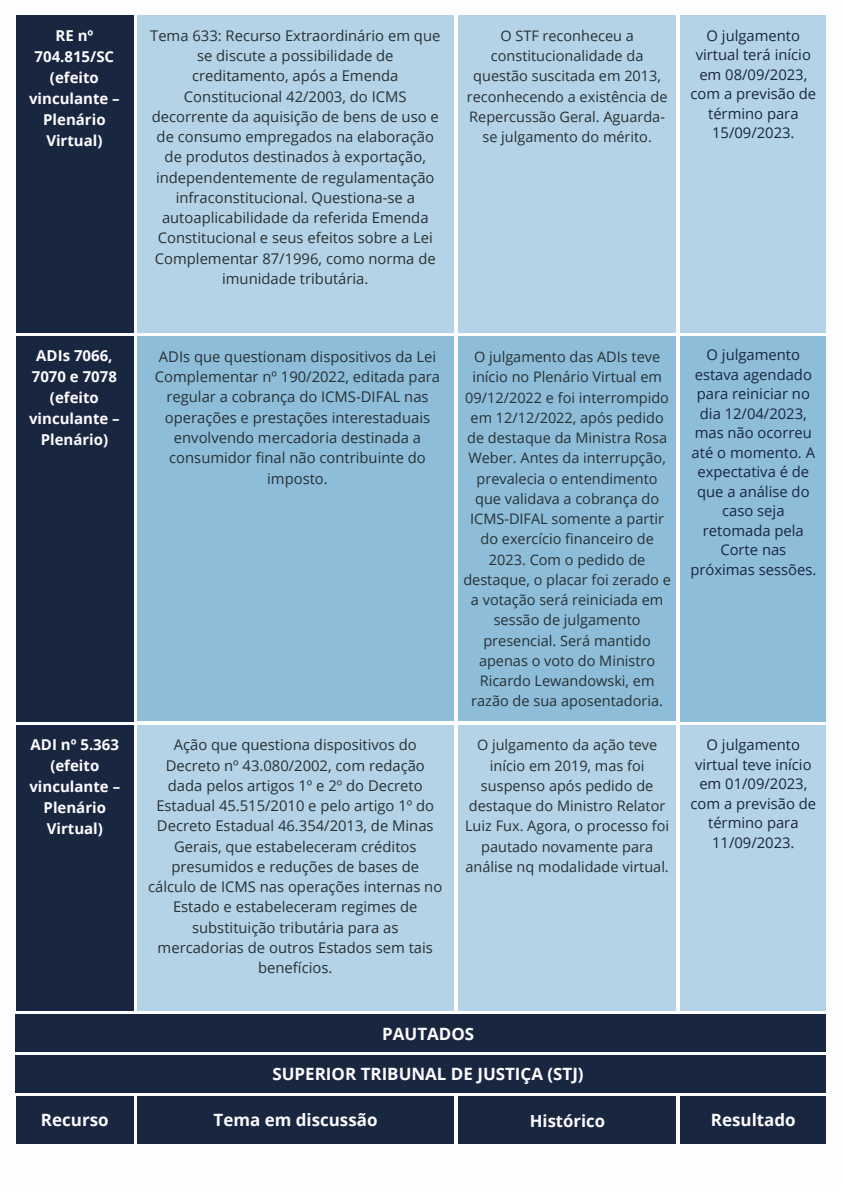
<style>
.page{position:relative;width:842px;height:1191px;background:#fff}
.page>*{position:absolute;margin:0;border:0;box-sizing:border-box;transform-origin:0 0}
.t1{font:700 17px "Open Sans";color:#fdfcff}
.t2{font:700 16.7px "Open Sans";color:#fdfcff}
.t3{font:700 15px/21px "Open Sans";color:#fdfcff;text-align:center}
.t4{font:14.8px/20.2px "Open Sans";color:#273134;text-align:center}
.t5{font:14.8px/19.5px "Open Sans";color:#192640;text-align:center}
.t6{font:14.5px/20.2px "Open Sans";color:#273134;text-align:center}
</style>
<div class="page">
<div style="left:16px;top:16px;width:117px;height:317px;background:#192640"></div>
<div style="left:138px;top:16px;width:316px;height:317px;background:#b5d3e6"></div>
<div style="left:681px;top:16px;width:145px;height:317px;background:#b5d3e6"></div>
<div style="left:459px;top:16px;width:217px;height:317px;background:#b5d3e6"></div>
<div style="left:16px;top:336px;width:117px;height:385px;background:#192640"></div>
<div style="left:138px;top:336px;width:316px;height:385px;background:#8ebdd9"></div>
<div style="left:681px;top:336px;width:145px;height:385px;background:#8ebdd9"></div>
<div style="left:459px;top:336px;width:217px;height:385px;background:#8ebdd9"></div>
<div style="left:16px;top:725px;width:117px;height:285px;background:#192640"></div>
<div style="left:138px;top:725px;width:316px;height:285px;background:#b5d3e6"></div>
<div style="left:681px;top:725px;width:145px;height:285px;background:#b5d3e6"></div>
<div style="left:459px;top:725px;width:217px;height:285px;background:#b5d3e6"></div>
<div style="left:16px;top:1054px;width:810px;height:38px;background:#192640"></div>
<div style="left:16px;top:1096px;width:117px;height:47px;background:#192640"></div>
<div style="left:138px;top:1096px;width:316px;height:47px;background:#192640"></div>
<div style="left:681px;top:1096px;width:145px;height:47px;background:#192640"></div>
<div style="left:459px;top:1096px;width:217px;height:47px;background:#192640"></div>
<div style="left:16px;top:1014px;width:810px;height:38px;background:#192640"></div>
<p class="t3" style="left:29px;top:25px;width:92px">RE nº<br>704.815/SC (efeito vinculante –<br>Plenário<br>Virtual)</p>
<p class="t4" style="left:150px;top:25px;width:292px">Tema 633: Recurso Extraordinário em que se discute a possibilidade de creditamento, após a Emenda Constitucional 42/2003, do ICMS decorrente da aquisição de bens de uso e de consumo empregados na elaboração de produtos destinados à exportação, independentemente de regulamentação infraconstitucional. Questiona-se a autoaplicabilidade da referida Emenda Constitucional e seus efeitos sobre a Lei Complementar 87/1996, como norma de imunidade tributária.</p>
<p class="t5" style="left:691px;top:25px;width:127px">O julgamento virtual terá início em 08/09/2023, com a previsão de término para<br>15/09/2023.</p>
<p class="t6" style="left:467px;top:25px;width:202px">O STF reconheceu a constitucionalidade da questão suscitada em 2013, reconhecendo a existência de<br>Repercussão Geral. Aguarda&shy;se julgamento do mérito.</p>
<p class="t3" style="left:29px;top:345px;width:92px">ADIs 7066,<br>7070 e 7078 (efeito vinculante –<br>Plenário)</p>
<p class="t4" style="left:155px;top:346px;width:287px">ADIs que questionam dispositivos da Lei Complementar nº 190/2022, editada para regular a cobrança do ICMS-DIFAL nas operações e prestações interestaduais envolvendo mercadoria destinada a consumidor final não contribuinte do imposto.</p>
<p class="t5" style="left:690px;top:344px;width:128px">O julgamento estava agendado para reiniciar no dia 12/04/2023, mas não ocorreu até o momento. A expectativa é de que a análise do caso seja retomada pela<br>Corte nas próximas sessões.</p>
<p class="t6" style="left:463px;top:346px;width:209px">O julgamento das ADIs teve início no Plenário Virtual em<br>09/12/2022 e foi interrompido em 12/12/2022, após pedido de destaque da Ministra Rosa<br>Weber. Antes da interrupção, prevalecia o entendimento que validava a cobrança do<br>ICMS-DIFAL somente a partir do exercício financeiro de<br>2023. Com o pedido de destaque, o placar foi zerado e a votação será reiniciada em sessão de julgamento presencial. Será mantido apenas o voto do Ministro<br>Ricardo Lewandowski, em razão de sua aposentadoria.</p>
<p class="t3" style="left:29px;top:734px;width:92px">ADI nº 5.363 (efeito vinculante –<br>Plenário<br>Virtual)</p>
<p class="t4" style="left:148px;top:734px;width:296px">Ação que questiona dispositivos do Decreto nº 43.080/2002, com redação dada pelos artigos 1º e 2º do Decreto Estadual 45.515/2010 e pelo artigo 1º do Decreto Estadual 46.354/2013, de Minas Gerais, que estabeleceram créditos presumidos e reduções de bases de cálculo de ICMS nas operações internas no Estado e estabeleceram regimes de substituição tributária para as mercadorias de outros Estados sem tais benefícios.</p>
<p class="t5" style="left:691px;top:734px;width:127px">O julgamento virtual teve início em 01/09/2023, com a previsão de término para<br>11/09/2023.</p>
<p class="t6" style="left:465px;top:734px;width:206px">O julgamento da ação teve início em 2019, mas foi suspenso após pedido de destaque do Ministro Relator<br>Luiz Fux. Agora, o processo foi pautado novamente para análise nq modalidade virtual.</p>
<p class="t1" style="left:382px;top:1021px;width:94px">PAUTADOS</p>
<p class="t1" style="left:272px;top:1061px;width:313px">SUPERIOR TRIBUNAL DE JUSTIÇA (STJ)</p>
<p class="t1" style="left:41px;top:1107px;width:69px">Recurso</p>
<p class="t1" style="left:214px;top:1107px;width:165px">Tema em discussão</p>
<p class="t2" style="left:530px;top:1108px;width:77px">Histórico</p>
<p class="t1" style="left:711px;top:1107px;width:86px">Resultado</p>
</div>
